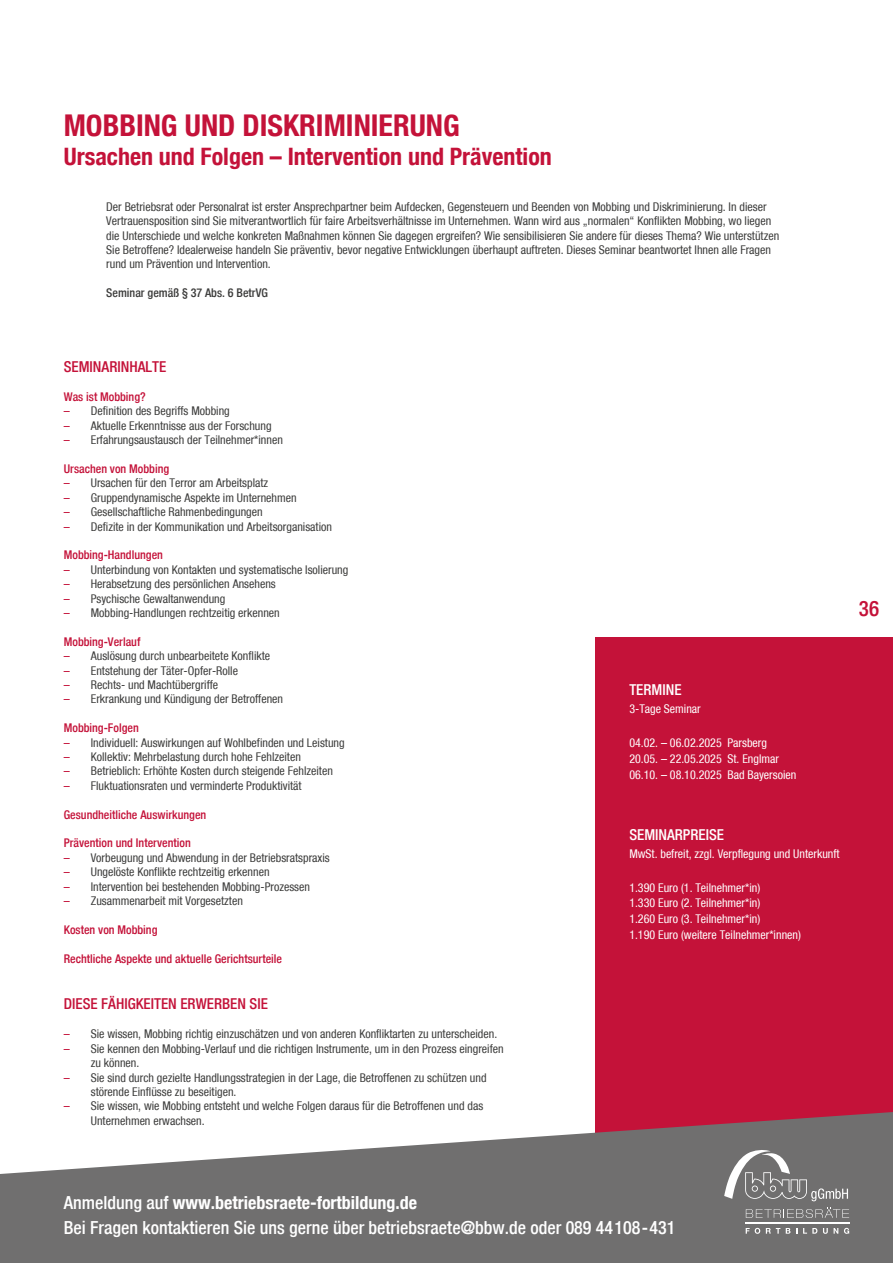
<style>
.page{position:relative;width:893px;height:1263px;background:#fff}
.page>*{position:absolute;margin:0;border:0;box-sizing:border-box;transform-origin:0 0}
.Headline_Arbeitsschu{font:700 condensed 30px "Bfz";color:#c41239}
.Subline_Arbeitsschut{font:700 condensed 24px "Bfz";color:#c41239}
.t1{font:500 condensed 21px "Bfz";color:#c41239}
.t2{font:500 condensed 18px "Bfz";color:#fff}
.t3{font:700 condensed 18px "Bfz";color:#fff}
.t4{font:500 condensed 15px "Bfz";color:#c41239}
.t5{font:500 condensed 15px "Bfz";color:#fff}
.t6{font:condensed 12px/14.4px "Bfz";color:#3c3c3b}
.t7{font:condensed 12px "Bfz";color:#fff}
.t8{font:500 condensed 12px "Bfz";color:#c41239}
.t9{font:500 condensed 12px "Bfz";color:#3c3c3b}
.s1{color:#c41239}
.s2{font-weight:500}
</style>
<div class="page">
<div style="left:595px;top:638px;width:298px;height:625px;background:#c41239"></div>
<svg style="left:0;top:1112px;width:893px;height:151px;fill:#706f6f"></svg>
<svg style="left:724px;top:1150px;width:124px;height:51px;background:#868585"></svg>
<svg style="left:746px;top:1207px;width:103px;height:11px"></svg>
<svg style="left:823px;top:1228px;width:5px;height:6px"></svg>
<svg style="left:746px;top:1228px;width:14px;height:6px"></svg>
<svg style="left:786px;top:1228px;width:4px;height:6px"></svg>
<svg style="left:834px;top:1228px;width:4px;height:6px"></svg>
<svg style="left:766px;top:1228px;width:14px;height:6px"></svg>
<svg style="left:803px;top:1228px;width:14px;height:6px"></svg>
<svg style="left:844px;top:1228px;width:5px;height:6px"></svg>
<hr style="left:745px;top:1222px;width:104px;height:2px;background:#fff">
<p class="Headline_Arbeitsschu" style="left:64px;top:107px;width:397px">MOBBING UND DISKRIMINIERUNG</p>
<p class="Subline_Arbeitsschut" style="left:64px;top:142px;width:490px">Ursachen und Folgen – Intervention und Prävention</p>
<p class="t6" style="left:106px;top:199px;width:674px">Der Betriebsrat oder Personalrat ist erster Ansprechpartner beim Aufdecken, Gegensteuern und Beenden von Mobbing und Diskriminierung. In dieser Vertrauensposition sind Sie mitverantwortlich für faire Arbeitsverhältnisse im Unternehmen. Wann wird aus „normalen“ Konflikten Mobbing, wo liegen die Unterschiede und welche konkreten Maßnahmen können Sie dagegen ergreifen? Wie sensibilisieren Sie andere für dieses Thema? Wie unterstützen Sie Betroffene? Idealerweise handeln Sie präventiv, bevor negative Entwicklungen überhaupt auftreten. Dieses Seminar beantwortet Ihnen alle Fragen rund um Prävention und Intervention.</p>
<p class="t9" style="left:106px;top:286px;width:163px">Seminar gemäß § 37 Abs. 6 BetrVG</p>
<p class="t4" style="left:64px;top:358px;width:104px">SEMINARINHALTE</p>
<p class="t8" style="left:64px;top:390px;width:83px">Was ist Mobbing?</p>
<p class="t6" style="left:64px;top:404px;width:168px"><span class="s1">–</span> Definition des Begriffs Mobbing</p>
<p class="t6" style="left:64px;top:418px;width:209px"><span class="s1">–</span> Aktuelle Erkenntnisse aus der Forschung</p>
<p class="t6" style="left:64px;top:433px;width:221px"><span class="s1">–</span> Erfahrungsaustausch der Teilnehmer*innen</p>
<p class="t8" style="left:64px;top:462px;width:107px">Ursachen von Mobbing</p>
<p class="t6" style="left:64px;top:476px;width:206px"><span class="s1">–</span> Ursachen für den Terror am Arbeitsplatz</p>
<p class="t6" style="left:64px;top:490px;width:234px"><span class="s1">–</span> Gruppendynamische Aspekte im Unternehmen</p>
<p class="t6" style="left:64px;top:505px;width:200px"><span class="s1">–</span> Gesellschaftliche Rahmenbedingungen</p>
<p class="t6" style="left:64px;top:519px;width:270px"><span class="s1">–</span> Defizite in der Kommunikation und Arbeitsorganisation</p>
<p class="t8" style="left:64px;top:548px;width:101px">Mobbing-Handlungen</p>
<p class="t6" style="left:64px;top:562px;width:286px"><span class="s1">–</span> Unterbindung von Kontakten und systematische Isolierung</p>
<p class="t6" style="left:64px;top:577px;width:214px"><span class="s1">–</span> Herabsetzung des persönlichen Ansehens</p>
<p class="t6" style="left:64px;top:591px;width:163px"><span class="s1">–</span> Psychische Gewaltanwendung</p>
<p class="t6" style="left:64px;top:605px;width:218px"><span class="s1">–</span> Mobbing-Handlungen rechtzeitig erkennen</p>
<p class="t8" style="left:64px;top:634px;width:78px">Mobbing-Verlauf</p>
<p class="t6" style="left:64px;top:649px;width:208px"><span class="s1">–</span> Auslösung durch unbearbeitete Konflikte</p>
<p class="t6" style="left:64px;top:663px;width:176px"><span class="s1">–</span> Entstehung der Täter-Opfer-Rolle</p>
<p class="t6" style="left:64px;top:677px;width:156px"><span class="s1">–</span> Rechts- und Machtübergriffe</p>
<p class="t6" style="left:64px;top:692px;width:221px"><span class="s1">–</span> Erkrankung und Kündigung der Betroffenen</p>
<p class="t8" style="left:64px;top:721px;width:77px">Mobbing-Folgen</p>
<p class="t6" style="left:64px;top:735px;width:282px"><span class="s1">–</span> Individuell: Auswirkungen auf Wohlbefinden und Leistung</p>
<p class="t6" style="left:64px;top:749px;width:239px"><span class="s1">–</span> Kollektiv: Mehrbelastung durch hohe Fehlzeiten</p>
<p class="t6" style="left:64px;top:764px;width:271px"><span class="s1">–</span> Betrieblich: Erhöhte Kosten durch steigende Fehlzeiten</p>
<p class="t6" style="left:64px;top:778px;width:239px"><span class="s1">–</span> Fluktuationsraten und verminderte Produktivität</p>
<p class="t8" style="left:64px;top:807px;width:144px">Gesundheitliche Auswirkungen</p>
<p class="t8" style="left:64px;top:836px;width:129px">Prävention und Intervention</p>
<p class="t6" style="left:64px;top:850px;width:267px"><span class="s1">–</span> Vorbeugung und Abwendung in der Betriebsratspraxis</p>
<p class="t6" style="left:64px;top:865px;width:207px"><span class="s1">–</span> Ungelöste Konflikte rechtzeitig erkennen</p>
<p class="t6" style="left:64px;top:879px;width:248px"><span class="s1">–</span> Intervention bei bestehenden Mobbing-Prozessen</p>
<p class="t6" style="left:64px;top:893px;width:181px"><span class="s1">–</span> Zusammenarbeit mit Vorgesetzten</p>
<p class="t8" style="left:64px;top:922px;width:95px">Kosten von Mobbing</p>
<p class="t8" style="left:64px;top:951px;width:220px">Rechtliche Aspekte und aktuelle Gerichtsurteile</p>
<p class="t4" style="left:64px;top:995px;width:206px">DIESE FÄHIGKEITEN ERWERBEN SIE</p>
<p class="t6" style="left:64px;top:1027px;width:435px"><span class="s1">–</span> Sie wissen, Mobbing richtig einzuschätzen und von anderen Konfliktarten zu unterscheiden.</p>
<p class="t6" style="left:91px;top:1041px;width:414px;text-indent:-27px"><span class="s1">–</span> Sie kennen den Mobbing-Verlauf und die richtigen Instrumente, um in den Prozess eingreifen zu können.</p>
<p class="t6" style="left:91px;top:1070px;width:397px;text-indent:-27px"><span class="s1">–</span> Sie sind durch gezielte Handlungsstrategien in der Lage, die Betroffenen zu schützen und störende Einflüsse zu beseitigen.</p>
<p class="t6" style="left:91px;top:1099px;width:394px;text-indent:-27px"><span class="s1">–</span> Sie wissen, wie Mobbing entsteht und welche Folgen daraus für die Betroffenen und das<br>Unternehmen erwachsen.</p>
<p class="t1" style="left:859px;top:596px;width:22px">36</p>
<p class="t5" style="left:629px;top:681px;width:54px">TERMINE</p>
<p class="t7" style="left:629px;top:702px;width:73px">3-Tage Seminar</p>
<p class="t7" style="left:629px;top:736px;width:139px">04.02. – 06.02.2025 Parsberg</p>
<p class="t7" style="left:629px;top:752px;width:151px">20.05. – 22.05.2025 St. Englmar</p>
<p class="t7" style="left:629px;top:767px;width:169px">06.10. – 08.10.2025 Bad Bayersoien</p>
<p class="t5" style="left:629px;top:826px;width:96px">SEMINARPREISE</p>
<p class="t7" style="left:629px;top:847px;width:212px">MwSt. befreit, zzgl. Verpflegung und Unterkunft</p>
<p class="t7" style="left:629px;top:880px;width:132px">1.390 Euro (1. Teilnehmer*in)</p>
<p class="t7" style="left:629px;top:896px;width:132px">1.330 Euro (2. Teilnehmer*in)</p>
<p class="t7" style="left:629px;top:912px;width:132px">1.260 Euro (3. Teilnehmer*in)</p>
<p class="t7" style="left:629px;top:928px;width:173px">1.190 Euro (weitere Teilnehmer*innen)</p>
<p class="t3" style="left:64px;top:1191px;width:355px"><span class="s2">Anmeldung auf</span> www.betriebsraete-fortbildung.de</p>
<p class="t2" style="left:64px;top:1217px;width:613px">Bei Fragen kontaktieren Sie uns gerne über betriebsraete@bbw.de oder 089 44108-431</p>
</div>
